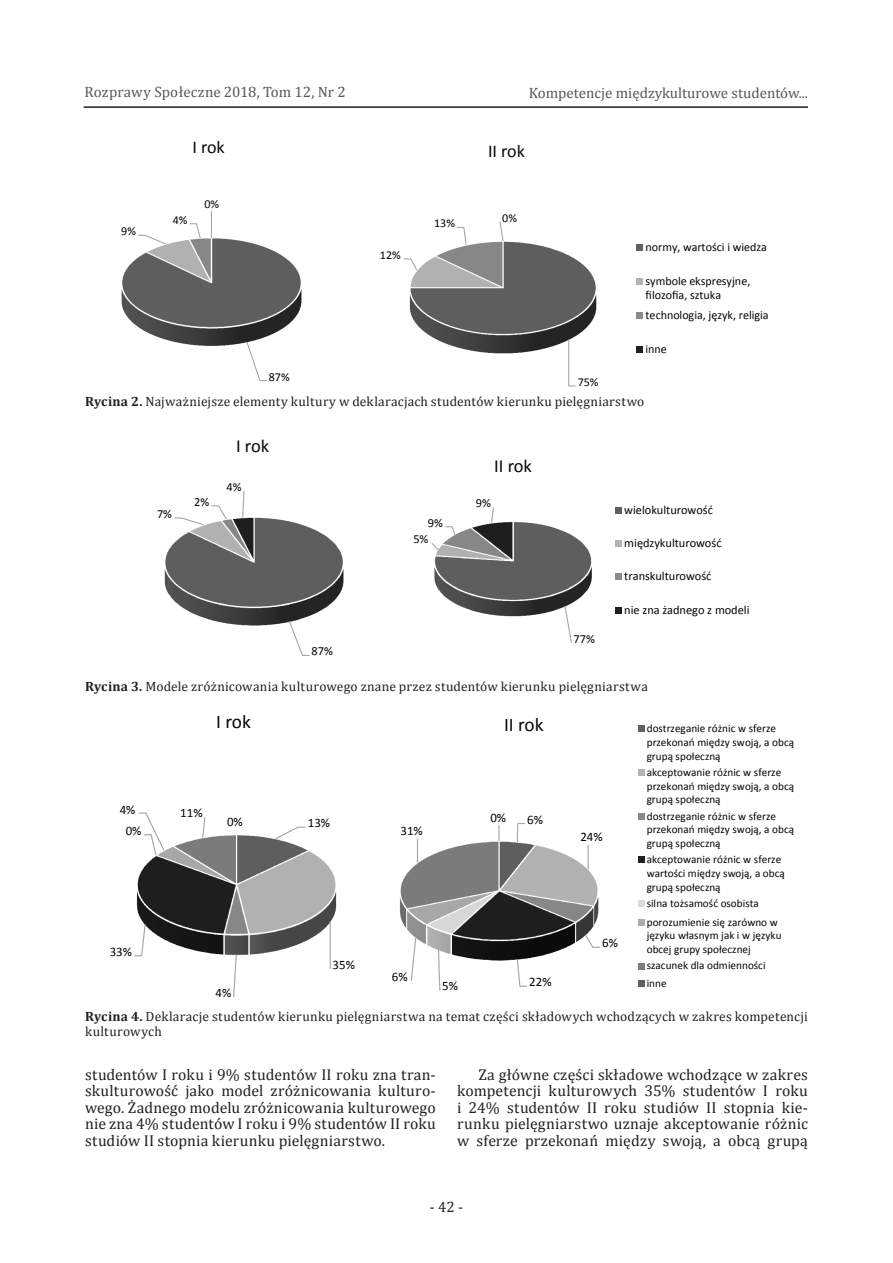
<style>
.page{position:relative;width:893px;height:1263px;background:#fff}
.page>*{position:absolute;margin:0;border:0;box-sizing:border-box;transform-origin:0 0}
.t1{font:19.35px "Calibri";color:#050504}
.t2{font:18.45px "Calibri";color:#050504}
.t3{font:18px "Calibri";color:#050504}
.t4{font:15.75px/16.5px "Cambria";letter-spacing:.01em;color:#231f20;text-align:justify}
.t5{font:15px "Cambria";color:#57585a}
.t6{font:15px "Cambria";color:#231f20}
.t7{font:13.5px/15px "Cambria";letter-spacing:.015em;color:#231f20}
.t8{font:12.9px "Calibri";color:#050504}
.t9{font:12.3px "Calibri";letter-spacing:-.005em;color:#050504}
.t10{font:12px/14.5px "Calibri";letter-spacing:-.005em;color:#050504}
.t11{font:11.25px/13.6px "Calibri";letter-spacing:.005em;color:#050504}
.s1{font-weight:700}
</style>
<div class="page">
<hr style="left:84px;top:106px;width:724px;height:2px;background:#231f20">
<img style="left:577px;top:260px;width:20px;height:76px">
<svg style="left:404px;top:221px;width:173px;height:166px"></svg>
<div style="left:636px;top:244px;width:7px;height:7px;background:#5f6060"></div>
<div style="left:636px;top:278px;width:7px;height:7px;background:#b3b3b3"></div>
<div style="left:636px;top:312px;width:7px;height:7px;background:#8b8a8a"></div>
<div style="left:636px;top:346px;width:7px;height:7px;background:#1f201f"></div>
<img style="left:121px;top:248px;width:181px;height:88px">
<svg style="left:137px;top:210px;width:131px;height:171px"></svg>
<img style="left:573px;top:536px;width:19px;height:67px">
<svg style="left:431px;top:507px;width:142px;height:136px"></svg>
<div style="left:615px;top:507px;width:7px;height:7px;background:#5f6060"></div>
<div style="left:615px;top:540px;width:7px;height:7px;background:#b3b3b3"></div>
<div style="left:615px;top:573px;width:7px;height:7px;background:#8b8a8a"></div>
<div style="left:615px;top:607px;width:7px;height:7px;background:#1f201f"></div>
<svg style="left:164px;top:491px;width:180px;height:165px"></svg>
<img style="left:399px;top:870px;width:11px;height:63px">
<svg style="left:410px;top:823px;width:190px;height:168px"></svg>
<svg style="left:638px;top:726px;width:6px;height:6px"></svg>
<div style="left:638px;top:769px;width:6px;height:7px;background:#b3b3b3"></div>
<svg style="left:638px;top:813px;width:6px;height:6px"></svg>
<svg style="left:638px;top:857px;width:6px;height:6px"></svg>
<div style="left:638px;top:900px;width:6px;height:7px;background:#dbdad9"></div>
<svg style="left:638px;top:919px;width:6px;height:6px"></svg>
<svg style="left:638px;top:963px;width:6px;height:6px"></svg>
<svg style="left:638px;top:981px;width:6px;height:6px"></svg>
<svg style="left:134px;top:812px;width:203px;height:185px"></svg>
<p class="t5" style="left:84px;top:83px;width:263px">Rozprawy Społeczne 2018, Tom 12, Nr 2</p>
<p class="t3" style="left:192px;top:136px;width:34px">I rok</p>
<p class="t10" style="left:121px;top:224px;width:16px">9%</p>
<p class="t10" style="left:173px;top:212px;width:16px">4%</p>
<p class="t10" style="left:204px;top:196px;width:16px">0%</p>
<p class="t10" style="left:269px;top:369px;width:22px">87%</p>
<p class="t10" style="left:380px;top:248px;width:22px">12%</p>
<p class="t10" style="left:434px;top:216px;width:22px">13%</p>
<p class="t5" style="left:529px;top:84px;width:281px">Kompetencje międzykulturowe studentów...</p>
<p class="t3" style="left:488px;top:140px;width:38px">II rok</p>
<p class="t10" style="left:502px;top:210px;width:16px">0%</p>
<p class="t10" style="left:578px;top:375px;width:22px">75%</p>
<p class="t10" style="left:646px;top:240px;width:123px">normy, wartości i wiedza</p>
<p class="t10" style="left:646px;top:274px;width:106px">symbole ekspresyjne, filozofia, sztuka</p>
<p class="t10" style="left:646px;top:308px;width:125px">technologia, język, religia</p>
<p class="t10" style="left:646px;top:342px;width:23px">inne</p>
<p class="t7" style="left:85px;top:394px;width:561px"><span class="s1">Rycina 2.</span> Najważniejsze elementy kultury w deklaracjach studentów kierunku pielęgniarstwo</p>
<p class="t9" style="left:157px;top:506px;width:17px">7%</p>
<p class="t9" style="left:194px;top:494px;width:17px">2%</p>
<p class="t2" style="left:236px;top:434px;width:35px">I rok</p>
<p class="t9" style="left:227px;top:479px;width:17px">4%</p>
<p class="t9" style="left:312px;top:643px;width:47px">87% 87%</p>
<p class="t9" style="left:428px;top:515px;width:17px">9%</p>
<p class="t9" style="left:413px;top:531px;width:17px">5%</p>
<p class="t2" style="left:494px;top:454px;width:39px">II rok</p>
<p class="t9" style="left:476px;top:496px;width:17px">9%</p>
<p class="t9" style="left:574px;top:631px;width:23px">77%</p>
<p class="t9" style="left:624px;top:502px;width:90px">wielokulturowość</p>
<p class="t9" style="left:624px;top:535px;width:99px">międzykulturowość</p>
<p class="t9" style="left:624px;top:568px;width:89px">transkulturowość</p>
<p class="t9" style="left:624px;top:602px;width:127px">nie zna żadnego z modeli</p>
<p class="t7" style="left:85px;top:679px;width:564px"><span class="s1">Rycina 3.</span> Modele zróżnicowania kulturowego znane przez studentów kierunku pielęgniarstwa</p>
<p class="t1" style="left:216px;top:709px;width:36px">I rok</p>
<p class="t8" style="left:120px;top:802px;width:17px">4%</p>
<p class="t8" style="left:180px;top:805px;width:24px">11%</p>
<p class="t8" style="left:126px;top:822px;width:17px">0%</p>
<p class="t8" style="left:227px;top:814px;width:17px">0%</p>
<p class="t8" style="left:110px;top:943px;width:24px">33%</p>
<p class="t8" style="left:216px;top:984px;width:17px">4%</p>
<p class="t8" style="left:308px;top:815px;width:24px">13%</p>
<p class="t8" style="left:333px;top:956px;width:24px">35%</p>
<p class="t8" style="left:400px;top:823px;width:24px">31%</p>
<p class="t8" style="left:392px;top:968px;width:17px">6%</p>
<p class="t1" style="left:504px;top:713px;width:41px">II rok</p>
<p class="t11" style="left:647px;top:722px;width:149px">dostrzeganie różnic w sferze przekonań między swoją, a obcą grupą społeczną</p>
<p class="t11" style="left:647px;top:765px;width:149px">akceptowanie różnic w sferze przekonań między swoją, a obcą grupą społeczną</p>
<p class="t11" style="left:647px;top:809px;width:149px">dostrzeganie różnic w sferze przekonań między swoją, a obcą grupą społeczną</p>
<p class="t11" style="left:647px;top:853px;width:140px">akceptowanie różnic w sferze wartości między swoją, a obcą grupą społeczną</p>
<p class="t11" style="left:647px;top:894px;width:132px;line-height:18.9px">silna tożsamość osobista porozumienie się zarówno w</p>
<p class="t11" style="left:647px;top:929px;width:136px">języku własnym jak i w języku obcej grupy społecznej</p>
<p class="t11" style="left:647px;top:957px;width:120px;line-height:17.7px">szacunek dla odmienności inne</p>
<p class="t8" style="left:490px;top:809px;width:17px">0%</p>
<p class="t8" style="left:527px;top:811px;width:17px">6%</p>
<p class="t8" style="left:580px;top:829px;width:24px">24%</p>
<p class="t8" style="left:602px;top:935px;width:17px">6%</p>
<p class="t8" style="left:442px;top:978px;width:17px">5%</p>
<p class="t8" style="left:529px;top:974px;width:24px">22%</p>
<p class="t7" style="left:85px;top:1009px;width:724px"><span class="s1">Rycina 4.</span> Deklaracje studentów kierunku pielęgniarstwa na temat części składowych wchodzących w zakres kompetencji kulturowych</p>
<p class="t4" style="left:85px;top:1066px;width:352px">studentów I roku i 9% studentów II roku zna tran&shy;skulturowość jako model zróżnicowania kulturo&shy;wego. Żadnego modelu zróżnicowania kulturowego nie zna 4% studentów I roku i 9% studentów II roku studiów II stopnia kierunku pielęgniarstwo.</p>
<p class="t4" style="left:457px;top:1066px;width:352px;text-indent:21px">Za główne części składowe wchodzące w zakres kompetencji kulturowych 35% studentów I roku i 24% studentów II roku studiów II stopnia kie&shy;runku pielęgniarstwo uznaje akceptowanie różnic w sferze przekonań między swoją, a obcą grupą</p>
<p class="t6" style="left:430px;top:1198px;width:35px">- 42 -</p>
</div>
